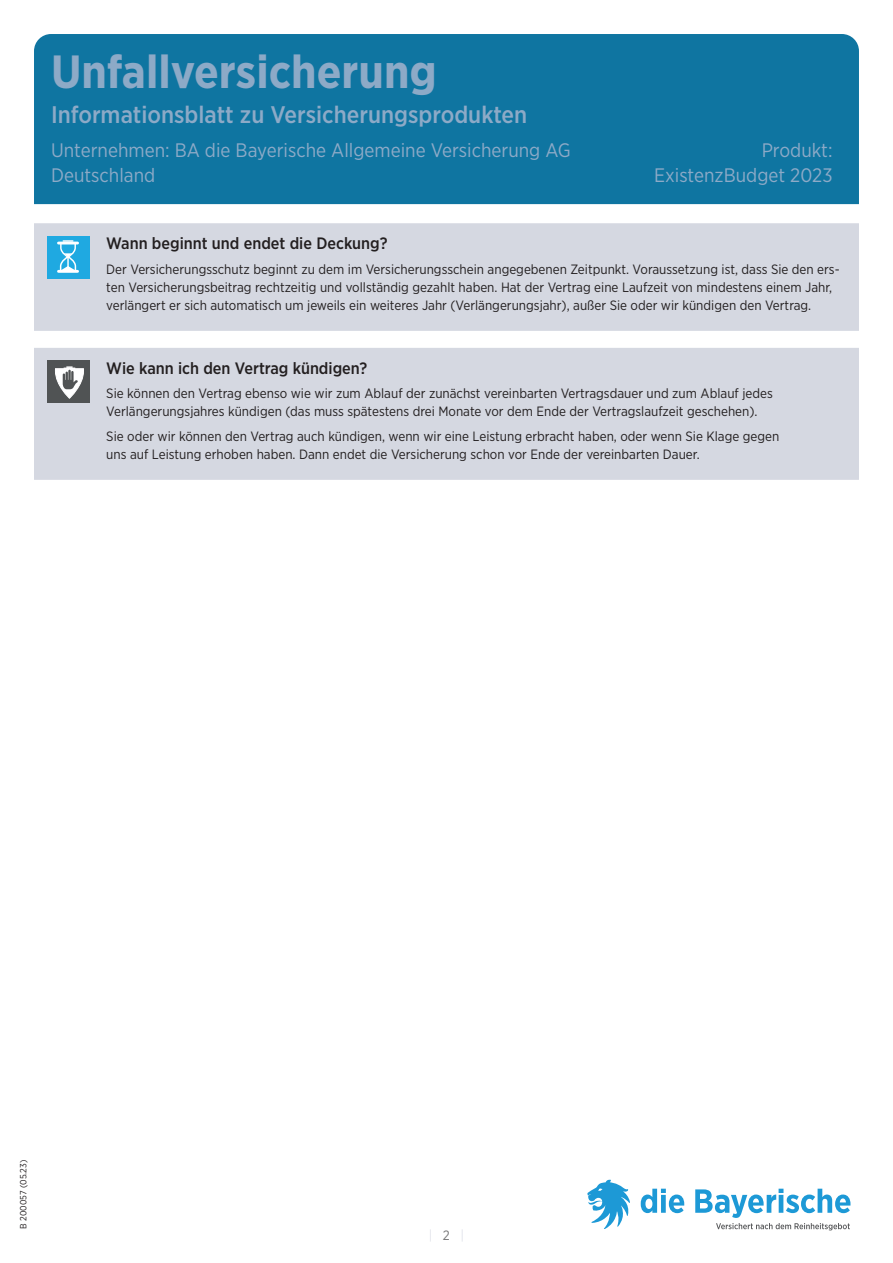
<style>
.page{position:relative;width:893px;height:1263px;background:#fff}
.page>*{position:absolute;margin:0;border:0;box-sizing:border-box;transform-origin:0 0}
.t1{font:700 46.5px "Gotham Narrow";color:#8daac7}
.t2{font:500 24px "Gotham Narrow";color:#8daac7}
.t3{font:19.5px "Gotham Narrow";color:#8daac7}
.t4{font:500 16.5px "Gotham Narrow";color:#231f20}
.t5{font:13.5px/18px "Gotham Narrow";color:#231f20}
.t6{font:13.5px "Gotham Narrow";color:#e0e2e9}
.t7{font:9px "Gotham Narrow";color:#231f20}
.s1{color:#787879}
</style>
<div class="page">
<div style="left:34px;top:34px;width:825px;height:170px;background:#0f75a1"></div>
<svg style="left:641px;top:1189px;width:43px;height:24px"></svg>
<svg style="left:695px;top:1189px;width:155px;height:41px"></svg>
<svg style="left:587px;top:1179px;width:43px;height:50px"></svg>
<div style="left:34px;top:223px;width:825px;height:108px;background:#d5d8e1"></div>
<div style="left:47px;top:236px;width:42px;height:43px;background:#1fa9e1"></div>
<hr style="left:58px;top:242px;width:20px;height:2px;background:#fff">
<hr style="left:58px;top:270px;width:20px;height:3px;background:#fff">
<svg style="left:59px;top:240px;width:18px;height:30px"></svg>
<div style="left:34px;top:348px;width:825px;height:132px;background:#d5d8e1"></div>
<div style="left:47px;top:361px;width:42px;height:42px;background:#505354"></div>
<svg style="left:55px;top:366px;width:29px;height:33px"></svg>
<h1 class="t1" style="left:51px;top:42px;width:387px">Unfallversicherung</h1>
<h2 class="t2" style="left:51px;top:99px;width:478px">Informationsblatt zu Versicherungsprodukten</h2>
<h3 class="t3" style="left:51px;top:138px;width:521px">Unternehmen: BA die Bayerische Allgemeine Versicherung AG</h3>
<h3 class="t3" style="left:762px;top:138px;width:72px">Produkt:</h3>
<h3 class="t3" style="left:51px;top:163px;width:106px">Deutschland</h3>
<h3 class="t3" style="left:654px;top:163px;width:180px">ExistenzBudget 2023</h3>
<p class="t4" style="left:106px;top:233px;width:283px">Wann beginnt und endet die Deckung?</p>
<p class="t5" style="left:106px;top:260px;width:735px">Der Versicherungsschutz beginnt zu dem im Versicherungsschein angegebenen Zeitpunkt. Voraussetzung ist, dass Sie den ers&shy;ten Versicherungsbeitrag rechtzeitig und vollständig gezahlt haben. Hat der Vertrag eine Laufzeit von mindestens einem Jahr, verlängert er sich automatisch um jeweils ein weiteres Jahr (Verlängerungsjahr), außer Sie oder wir kündigen den Vertrag.</p>
<p class="t4" style="left:106px;top:358px;width:262px">Wie kann ich den Vertrag kündigen?</p>
<p class="t5" style="left:106px;top:384px;width:668px">Sie können den Vertrag ebenso wie wir zum Ablauf der zunächst vereinbarten Vertragsdauer und zum Ablauf jedes<br>Verlängerungsjahres kündigen (das muss spätestens drei Monate vor dem Ende der Vertragslaufzeit geschehen).</p>
<p class="t5" style="left:106px;top:427px;width:674px">Sie oder wir können den Vertrag auch kündigen, wenn wir eine Leistung erbracht haben, oder wenn Sie Klage gegen uns auf Leistung erhoben haben. Dann endet die Versicherung schon vor Ende der vereinbarten Dauer.</p>
<p class="t7" style="left:18px;top:1229px;width:71px;rotate:-90deg">B 200057 (05.23)</p>
<p class="t6" style="left:429px;top:1226px;width:37px">| <span class="s1">2</span> |</p>
</div>
